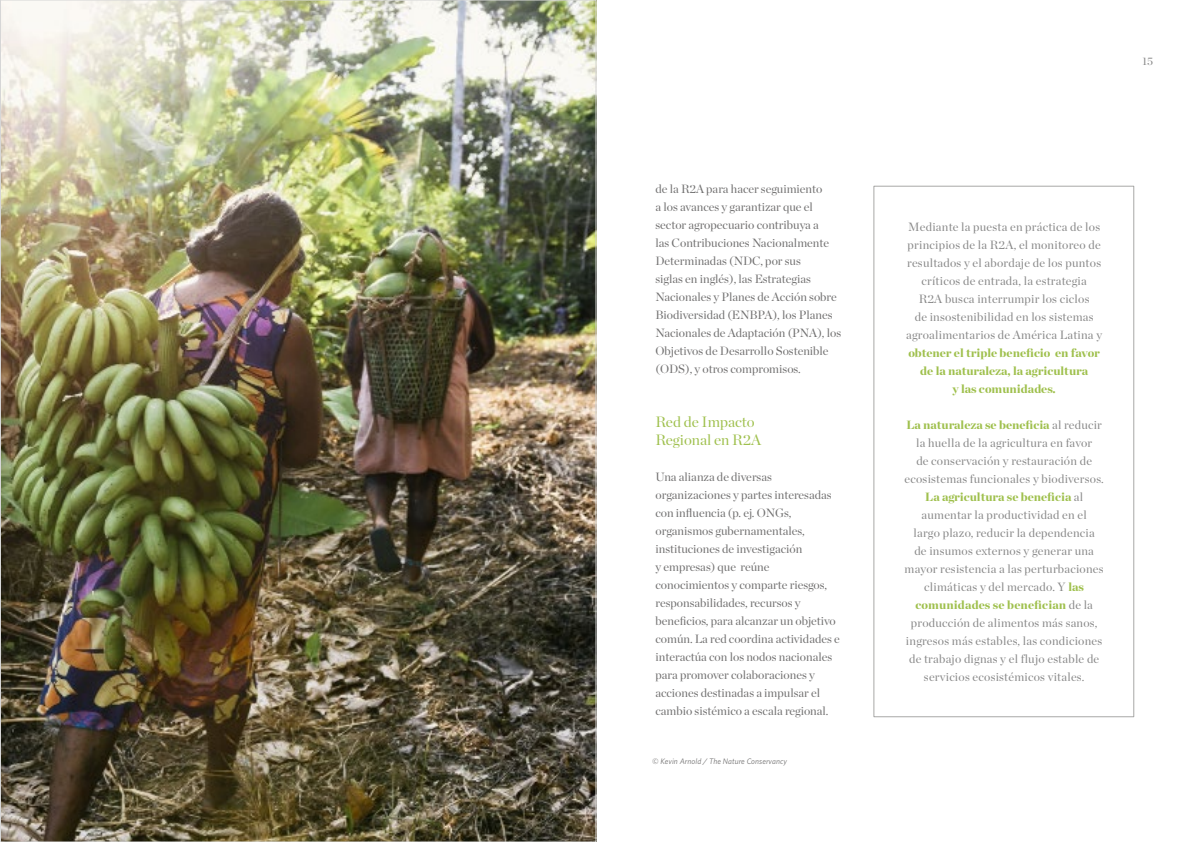
<style>
.page{position:relative;width:1191px;height:842px;background:#fff}
.page>*{position:absolute;margin:0;border:0;box-sizing:border-box;transform-origin:0 0}
.t1{font:15px/18px "Chronicle Display";color:#9fc04d}
.t2{font:12px/18px "Chronicle Display";color:#706f6f}
.t3{font:12px/18px "Chronicle Display";letter-spacing:.02em;color:#878787;text-align:center}
.t4{font:900 12px/18px "Chronicle Display";color:#9fc04d;text-align:center}
.t5{font:11px "Chronicle Display";color:#878787}
.t6{font:italic 8px "Whitney";letter-spacing:.01em;color:#706f6f}
.s1{font-weight:900;color:#9fc04d}
</style>
<div class="page">
<div style="left:873px;top:186px;width:261px;height:531px;border:1px solid #a8a8a7"></div>
<img style="left:2px;top:2px;width:592px;height:838px">
<p class="t2" style="left:655px;top:179px;width:187px">de la R2A para hacer seguimiento<br>a los avances y garantizar que el sector agropecuario contribuya a<br>las Contribuciones Nacionalmente Determinadas (NDC, por sus<br>siglas en inglés), las Estrategias Nacionales y Planes de Acción sobre Biodiversidad (ENBPA), los Planes Nacionales de Adaptación (PNA), los Objetivos de Desarrollo Sostenible (ODS), y otros compromisos.</p>
<p class="t1" style="left:655px;top:412px;width:107px">Red de Impacto<br>Regional en R2A</p>
<p class="t2" style="left:655px;top:467px;width:186px">Una alianza de diversas organizaciones y partes interesadas con influencia (p. ej. ONGs, organismos gubernamentales, instituciones de investigación<br>y empresas) que reúne conocimientos y comparte riesgos, responsabilidades, recursos y beneficios, para alcanzar un objetivo común. La red coordina actividades e interactúa con los nodos nacionales para promover colaboraciones y acciones destinadas a impulsar el cambio sistémico a escala regional.</p>
<p class="t6" style="left:652px;top:756px;width:136px">© Kevin Arnold / The Nature Conservancy</p>
<p class="t5" style="left:1142px;top:52px;width:12px">15</p>
<p class="t3" style="left:906px;top:216px;width:197px">Mediante la puesta en práctica de los principios de la R2A, el monitoreo de resultados y el abordaje de los puntos críticos de entrada, la estrategia<br>R2A busca interrumpir los ciclos<br>de insostenibilidad en los sistemas agroalimentarios de América Latina y</p>
<p class="t4" style="left:908px;top:343px;width:193px">obtener el triple beneficio en favor de la naturaleza, la agricultura<br>y las comunidades.</p>
<p class="t3" style="left:904px;top:414px;width:201px"><span class="s1">La naturaleza se beneficia</span> al reducir la huella de la agricultura en favor<br>de conservación y restauración de ecosistemas funcionales y biodiversos.<br><span class="s1">La agricultura se beneficia</span> al aumentar la productividad en el<br>largo plazo, reducir la dependencia<br>de insumos externos y generar una mayor resistencia a las perturbaciones climáticas y del mercado. Y <span class="s1">las comunidades se benefician</span> de la producción de alimentos más sanos, ingresos más estables, las condiciones de trabajo dignas y el flujo estable de servicios ecosistémicos vitales.</p>
</div>
